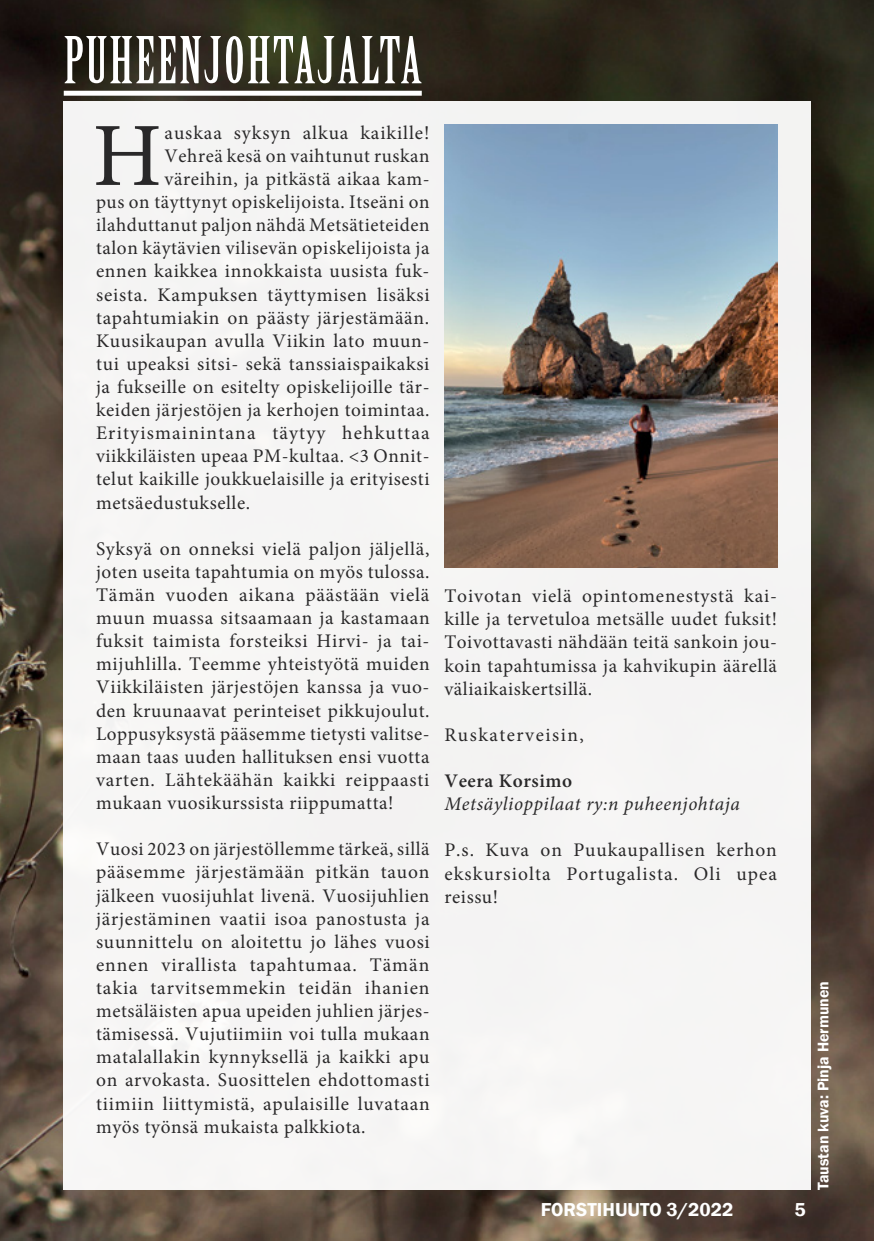
<style>
.page{position:relative;width:874px;height:1241px;background:#fff}
.page>*{position:absolute;margin:0;border:0;box-sizing:border-box;transform-origin:0 0}
.t1{font:90.3px "Minion Pro";color:#292829}
.t2{font:63px "Birch Std";letter-spacing:.04em;color:#fff}
.t3{font:19.25px/23.1px "Minion Pro";letter-spacing:.03em;color:#292829;text-align:justify}
.t4{font:italic 19.25px "Minion Pro";letter-spacing:.03em;color:#292829}
.t5{font:19.25px "Minion Pro";letter-spacing:.06em;color:#292829}
.t6{font:600 19.25px "Franklin Gothic";color:#fff}
.t7{font:19.25px "Minion Pro";letter-spacing:.08em;color:#292829}
.t8{font:600 19.25px "Minion Pro";letter-spacing:.03em;color:#292829}
.t9{font:600 15.75px "Franklin Gothic";color:#fff}
</style>
<div class="page">
<img style="left:0;top:0;width:873px;height:1240px">
<div style="left:64px;top:91px;width:357px;height:5px;background:#fff"></div>
<div style="left:64px;top:102px;width:746px;height:1087px;background:#f5f4f4"></div>
<img style="left:444px;top:125px;width:332px;height:443px">
<h2 class="t2" style="left:64px;top:25px;width:359px">PUHEENJOHTAJALTA</h2>
<h1 class="t1" style="left:93px;top:95px;width:71px">H</h1>
<p class="t3" style="left:164px;top:121px;width:266px">auskaa syksyn alkua kaikille!</p>
<p class="t3" style="left:164px;top:144px;width:266px">Vehreä kesä on vaihtunut ruskan</p>
<p class="t3" style="left:164px;top:167px;width:266px">väreihin, ja pitkästä aikaa kam-</p>
<p class="t3" style="left:96px;top:190px;width:335px">pus on täyttynyt opiskelijoista. Itseäni on</p>
<p class="t3" style="left:96px;top:213px;width:335px">ilahduttanut paljon nähdä Metsätieteiden</p>
<p class="t3" style="left:96px;top:236px;width:335px">talon käytävien vilisevän opiskelijoista ja</p>
<p class="t3" style="left:96px;top:260px;width:335px">ennen kaikkea innokkaista uusista fuk-</p>
<p class="t3" style="left:96px;top:283px;width:335px">seista. Kampuksen täyttymisen lisäksi</p>
<p class="t3" style="left:96px;top:306px;width:334px">tapahtumiakin on päästy järjestämään.</p>
<p class="t3" style="left:96px;top:329px;width:335px">Kuusikaupan avulla Viikin lato muun-</p>
<p class="t3" style="left:96px;top:352px;width:335px">tui upeaksi sitsi- sekä tanssiaispaikaksi</p>
<p class="t3" style="left:96px;top:375px;width:335px">ja fukseille on esitelty opiskelijoille tär-</p>
<p class="t3" style="left:96px;top:398px;width:335px">keiden järjestöjen ja kerhojen toimintaa.</p>
<p class="t5" style="left:96px;top:420px;width:335px">Erityismainintana täytyy hehkuttaa</p>
<p class="t3" style="left:96px;top:444px;width:335px">viikkiläisten upeaa PM-kultaa. &lt;3 Onnit-</p>
<p class="t3" style="left:96px;top:467px;width:335px">telut kaikille joukkuelaisille ja erityisesti</p>
<p class="t3" style="left:96px;top:491px;width:155px">metsäedustukselle.</p>
<p class="t3" style="left:96px;top:537px;width:335px">Syksyä on onneksi vielä paljon jäljellä, joten useita tapahtumia on myös tulossa.<br>Tämän vuoden aikana päästään vielä muun muassa sitsaamaan ja kastamaan fuksit taimista forsteiksi Hirvi- ja tai&shy;mijuhlilla. Teemme yhteistyötä muiden Viikkiläisten järjestöjen kanssa ja vuo&shy;den kruunaavat perinteiset pikkujoulut.<br>Loppusyksystä pääsemme tietysti valitse&shy;maan taas uuden hallituksen ensi vuotta varten. Lähtekäähän kaikki reippaasti mukaan vuosikurssista riippumatta!</p>
<p class="t3" style="left:96px;top:837px;width:335px">Vuosi 2023 on järjestöllemme tärkeä, sillä pääsemme järjestämään pitkän tauon jälkeen vuosijuhlat livenä. Vuosijuhlien järjestäminen vaatii isoa panostusta ja suunnittelu on aloitettu jo lähes vuosi ennen virallista tapahtumaa. Tämän takia tarvitsemmekin teidän ihanien metsäläisten apua upeiden juhlien järjes&shy;tämisessä. Vujutiimiin voi tulla mukaan matalallakin kynnyksellä ja kaikki apu on arvokasta. Suosittelen ehdottomasti tiimiin liittymistä, apulaisille luvataan myös työnsä mukaista palkkiota.</p>
<p class="t3" style="left:444px;top:584px;width:334px">Toivotan vielä opintomenestystä kai&shy;kille ja tervetuloa metsälle uudet fuksit!<br>Toivottavasti nähdään teitä sankoin jou&shy;koin tapahtumissa ja kahvikupin äärellä väliaikaiskertsillä.</p>
<p class="t7" style="left:444px;top:721px;width:141px">Ruskaterveisin,</p>
<p class="t8" style="left:444px;top:767px;width:129px">Veera Korsimo</p>
<p class="t4" style="left:444px;top:790px;width:297px">Metsäylioppilaat ry:n puheenjohtaja</p>
<p class="t3" style="left:444px;top:838px;width:334px">P.s. Kuva on Puukaupallisen kerhon ekskursiolta Portugalista. Oli upea reissu!</p>
<p class="t6" style="left:540px;top:1197px;width:194px">FORSTIHUUTO 3/2022</p>
<p class="t6" style="left:794px;top:1197px;width:13px">5</p>
<p class="t9" style="left:813px;top:1189px;width:211px;rotate:-90deg">Taustan kuva: Pinja Hermunen</p>
</div>
